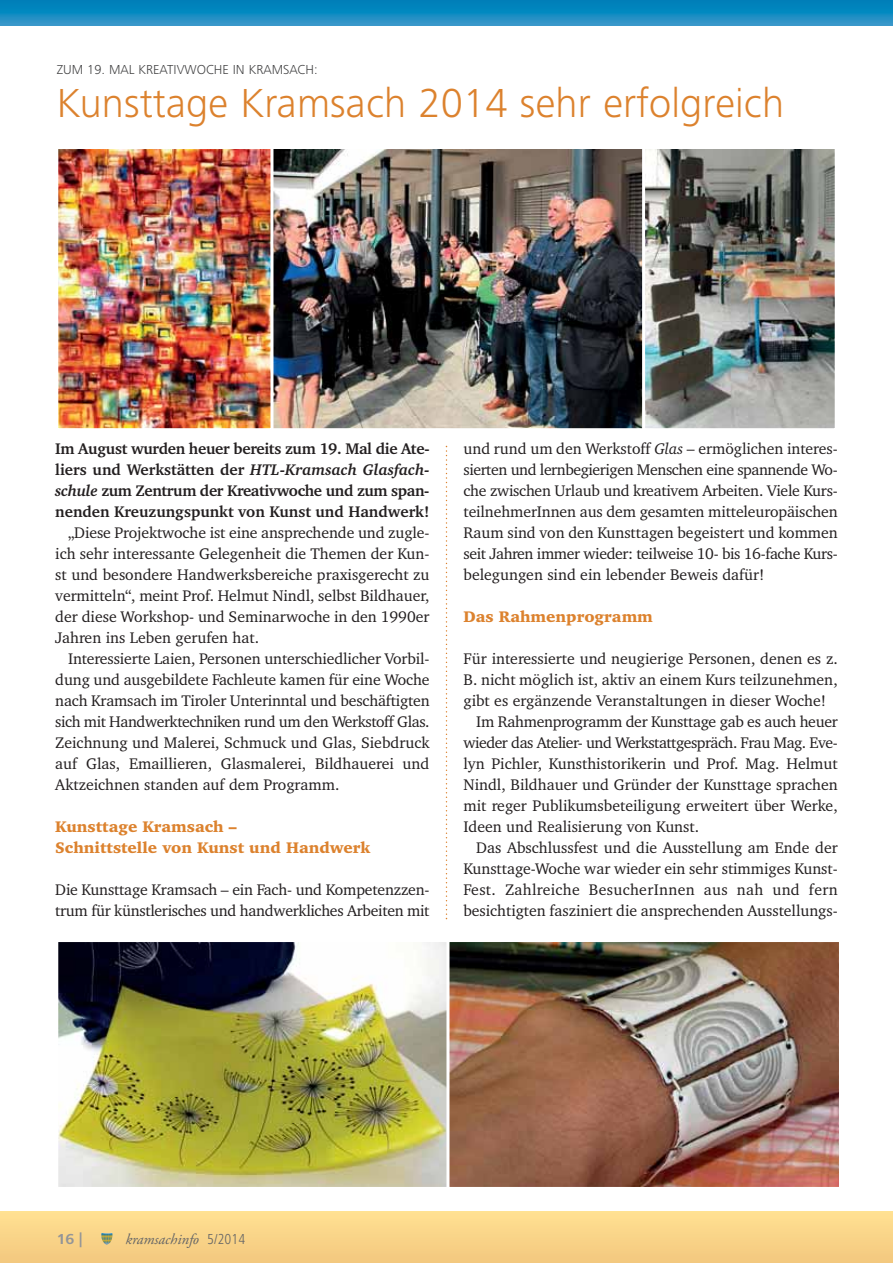
<style>
.page{position:relative;width:893px;height:1263px;background:#fff}
.page>*{position:absolute;margin:0;border:0;box-sizing:border-box;transform-origin:0 0}
.t1{font:300 42px "Frutiger Next LT";color:#dc822e}
.t2{font:15.75px/21px "Charter IT Cby BT";color:#231f20;text-align:justify}
.t3{font:700 15.75px/21px "Charter IT Cby BT";color:#231f20;text-align:justify}
.t4{font:15.75px/21px "Charter IT Cby BT";letter-spacing:-.02em;color:#231f20}
.t5{font:900 15.75px/21px "Charter IT Cby BT";color:#dc822e}
.t6{font:15.75px "Charter IT Cby BT";letter-spacing:-.03em;color:#231f20}
.t7{font:15.75px "Charter IT Cby BT";letter-spacing:.02em;color:#231f20}
.t8{font:italic 15px "Adobe Garamond Pro";color:#636466}
.t9{font:700 15px "Frutiger Next LT";color:#939598}
.t10{font:300 13.5px "Frutiger Next LT";color:#404041}
.s1{font-style:italic}
.s2{font-family:"Frutiger Next LT";font-weight:300;font-style:normal;font-stretch:condensed}
</style>
<div class="page">
<div style="left:0;top:1212px;width:893px;height:51px;background:#f9d488"></div>
<svg style="left:0;top:0;width:893px;height:26px;background:#138ac0"></svg>
<svg style="left:101px;top:1233px;width:12px;height:12px"></svg>
<svg style="left:446px;top:446px;width:1px;height:473px"></svg>
<img style="left:273px;top:150px;width:369px;height:277px">
<div style="left:269px;top:146px;width:379px;height:285px;border:3px solid #fff"></div>
<img style="left:646px;top:150px;width:188px;height:277px">
<div style="left:642px;top:146px;width:196px;height:285px;border:3px solid #fff"></div>
<img style="left:59px;top:150px;width:210px;height:277px">
<div style="left:55px;top:146px;width:218px;height:285px;border:3px solid #fff"></div>
<img style="left:59px;top:943px;width:387px;height:243px">
<div style="left:55px;top:939px;width:396px;height:251px;border:3px solid #fff"></div>
<img style="left:450px;top:943px;width:388px;height:243px">
<div style="left:446px;top:939px;width:396px;height:251px;border:3px solid #fff"></div>
<p class="t10" style="left:57px;top:65px;width:262px">ZUM 19. MAL KREATIVWOCHE IN KRAMSACH:</p>
<h1 class="t1" style="left:57px;top:87px;width:729px">Kunsttage Kramsach 2014 sehr erfolgreich</h1>
<p class="t3" style="left:55px;top:440px;width:376px">Im August wurden heuer bereits zum 19. Mal die Ate&shy;liers und Werkstätten der <span class="s1">HTL-Kramsach Glasfach&shy;schule</span> zum Zentrum der Kreativwoche und zum span&shy;nenden Kreuzungspunkt von Kunst und Handwerk!</p>
<p class="t2" style="left:55px;top:524px;width:376px;text-indent:13px">„Diese Projektwoche ist eine ansprechende und zugle&shy;ich sehr interessante Gelegenheit die Themen der Kun&shy;st und besondere Handwerksbereiche praxisgerecht zu vermitteln“, meint Prof. Helmut Nindl, selbst Bildhauer, der diese Workshop- und Seminarwoche in den 1990er Jahren ins Leben gerufen hat.</p>
<p class="t2" style="left:55px;top:650px;width:376px;text-indent:13px">Interessierte Laien, Personen unterschiedlicher Vorbil&shy;dung und ausgebildete Fachleute kamen für eine Woche nach Kramsach im Tiroler Unterinntal und beschäftigten sich mit Handwerktechniken rund um den Werkstoff Glas.<br>Zeichnung und Malerei, Schmuck und Glas, Siebdruck auf Glas, Emaillieren, Glasmalerei, Bildhauerei und Akt zeichnen standen auf dem Programm.</p>
<p class="t5" style="left:55px;top:818px;width:317px">Kunsttage Kramsach –<br>Schnittstelle von Kunst und Handwerk</p>
<p class="t4" style="left:55px;top:881px;width:376px">Die Kunsttage Kramsach – ein Fach- und Kompetenzzen&shy;trum für künstlerisches und handwerkliches Arbeiten mit</p>
<p class="t2" style="left:463px;top:440px;width:376px">und rund um den Werkstoff <span class="s1">Glas</span> – ermöglichen interes&shy;sierten und lernbegierigen Menschen eine spannende Wo&shy;che zwischen Urlaub und kreativem Arbeiten. Viele Kurs&shy;teilnehmerInnen aus dem gesamten mitteleuropäischen Raum sind von den Kunsttagen begeistert und kommen seit Jahren immer wieder: teilweise 10- bis 16-fache Kurs&shy;belegungen sind ein lebender Beweis dafür!</p>
<p class="t5" style="left:463px;top:608px;width:191px">Das Rahmenprogramm</p>
<p class="t2" style="left:463px;top:650px;width:376px">Für interessierte und neugierige Personen, denen es z.</p>
<p class="t2" style="left:463px;top:671px;width:376px">B. nicht möglich ist, aktiv an einem Kurs teilzunehmen,</p>
<p class="t2" style="left:463px;top:692px;width:364px">gibt es ergänzende Veranstaltungen in dieser Woche!</p>
<p class="t4" style="left:476px;top:713px;width:363px">Im Rahmenprogramm der Kunsttage gab es auch heuer</p>
<p class="t6" style="left:463px;top:737px;width:376px">wieder das Atelier- und Werkstattgespräch. Frau Mag. Eve-</p>
<p class="t2" style="left:463px;top:755px;width:376px">lyn Pichler, Kunsthistorikerin und Prof. Mag. Helmut</p>
<p class="t2" style="left:463px;top:776px;width:376px">Nindl, Bildhauer und Gründer der Kunsttage sprachen</p>
<p class="t2" style="left:463px;top:797px;width:376px">mit reger Publikumsbeteiligung erweitert über Werke,</p>
<p class="t2" style="left:463px;top:818px;width:237px">Ideen und Realisierung von Kunst.</p>
<p class="t2" style="left:476px;top:839px;width:363px">Das Abschlussfest und die Ausstellung am Ende der</p>
<p class="t2" style="left:463px;top:860px;width:376px">Kunst tage-Woche war wieder ein sehr stimmiges Kunst-</p>
<p class="t7" style="left:463px;top:884px;width:376px">Fest. Zahlreiche BesucherInnen aus nah und fern</p>
<p class="t2" style="left:463px;top:902px;width:376px">besichtigten fasziniert die ansprechenden Ausstellungs -</p>
<p class="t9" style="left:57px;top:1233px;width:27px">16 |</p>
<p class="t8" style="left:126px;top:1233px;width:121px">kramsachinfo <span class="s2">5/2014</span></p>
</div>
